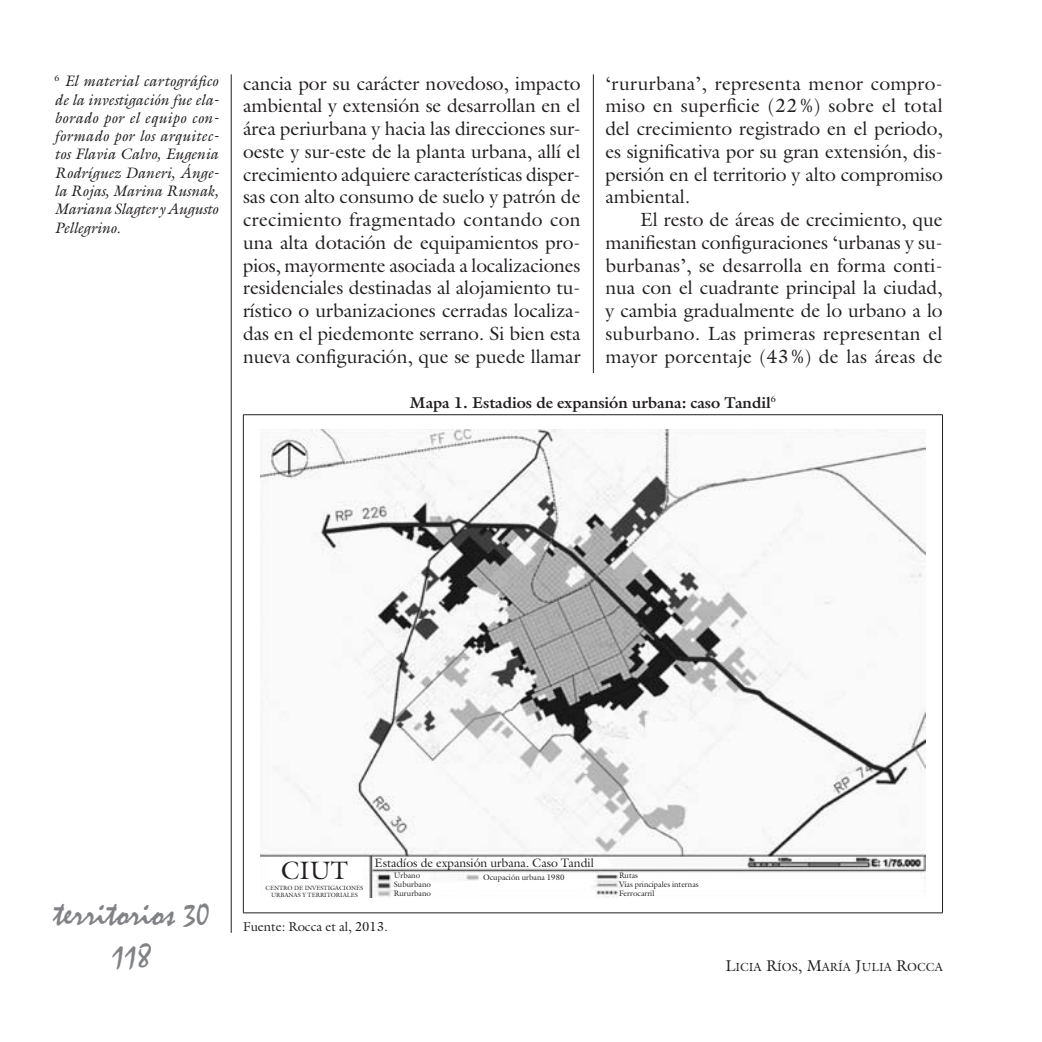
<style>
.page{position:relative;width:1042px;height:1042px;background:#fff}
.page>*{position:absolute;margin:0;border:0;box-sizing:border-box;transform-origin:0 0}
.t1{font:37.62px "Mistral";letter-spacing:-.01em;color:#808285}
.t2{font:33.25px "Mistral";color:#808285}
.t3{font:25.38px "Galliard";color:#231f20}
.t4{font:19.25px/22.8px "Galliard";letter-spacing:-.005em;color:#231f20;text-align:justify}
.t5{font:700 15.75px "Galliard";letter-spacing:-.005em;color:#231f20}
.t6{font:italic 15.22px/18.2px "Galliard";letter-spacing:-.005em;color:#231f20;text-align:justify}
.t7{font:13.12px "Galliard";letter-spacing:-.005em;color:#231f20}
.t8{font:12.25px "Galliard";letter-spacing:-.005em;color:#231f20}
.t9{font:11.9px "Galliard";color:#231f20}
.t10{font:8.05px/8.8px "Galliard";letter-spacing:-.005em;color:#231f20}
.t11{font:6.12px/7.4px "Galliard";letter-spacing:-.005em;color:#231f20;text-align:center}
.s1{font-size:31.5px}
.s2{font-size:15.75px}
</style>
<div class="page">
<hr style="left:593px;top:74px;width:1px;height:859px;background:#231f20">
<hr style="left:231px;top:74px;width:1px;height:859px;background:#231f20">
<div style="left:243px;top:373px;width:700px;height:560px;background:#fff"></div>
<hr style="left:243px;top:414px;width:700px;height:1px;background:#231f20">
<hr style="left:243px;top:415px;width:1px;height:497px;background:#231f20">
<hr style="left:942px;top:415px;width:1px;height:497px;background:#231f20">
<hr style="left:243px;top:912px;width:700px;height:1px;background:#231f20">
<img style="left:260px;top:430px;width:665px;height:468px">
<p class="t6" style="left:55px;top:72px;width:166px"><sup>6</sup> El material cartográfico de la investigación fue ela&shy;borado por el equipo con&shy;formado por los arquitec&shy;tos Flavia Calvo, Eugenia Rodríguez Daneri, Ánge&shy;la Rojas, Marina Rusnak, Mariana Slagter y Augusto Pellegrino.</p>
<p class="t4" style="left:243px;top:71px;width:339px">cancia por su carácter novedoso, impacto ambiental y extensión se desarrollan en el área periurbana y hacia las direcciones sur&shy;oeste y sur-este de la planta urbana, allí el crecimiento adquiere características disper&shy;sas con alto consumo de suelo y patrón de crecimiento fragmentado contando con una alta dotación de equipamientos pro&shy;pios, mayormente asociada a localizaciones residenciales destinadas al alojamiento tu&shy;rístico o urbanizaciones cerradas localiza&shy;das en el piedemonte serrano. Si bien esta nueva configuración, que se puede llamar</p>
<p class="t4" style="left:605px;top:71px;width:339px">‘rururbana’, representa menor compro&shy;miso en superficie (22 %) sobre el total del crecimiento registrado en el periodo, es significativa por su gran extensión, dis&shy;persión en el territorio y alto compromiso ambiental.</p>
<p class="t4" style="left:605px;top:208px;width:339px;text-indent:35px">El resto de áreas de crecimiento, que manifiestan configuraciones ‘urbanas y su&shy;burbanas’, se desarrolla en forma conti&shy;nua con el cuadrante principal la ciudad, y cambia gradualmente de lo urbano a lo suburbano. Las primeras representan el mayor porcentaje (43%) de las áreas de</p>
<p class="t5" style="left:410px;top:392px;width:367px">Mapa 1. Estadios de expansión urbana: caso Tandil<sup>6</sup></p>
<h1 class="t1" style="left:54px;top:892px;width:158px">territorios <span class="s1">30</span></h1>
<h2 class="t2" style="left:112px;top:938px;width:41px">118</h2>
<p class="t8" style="left:375px;top:855px;width:221px">Estadíos de expansión urbana. Caso Tandil</p>
<p class="t10" style="left:394px;top:871px;width:39px">Urbano<br>Suburbano<br>Rururbano</p>
<p class="t10" style="left:483px;top:872px;width:83px">Ocupación urbana 1980</p>
<p class="t10" style="left:619px;top:871px;width:81px">Rutas<br>Vías principales internas<br>Ferrocarril</p>
<h3 class="t3" style="left:281px;top:854px;width:69px">CIUT</h3>
<p class="t11" style="left:266px;top:884px;width:99px">CENTRO DE INVESTIGACIONES<br>URBANAS Y TERRITORIALES</p>
<p class="t7" style="left:243px;top:918px;width:146px">Fuente: Rocca et al, 2013.</p>
<p class="t9" style="left:725px;top:959px;width:219px"><span class="s2">L</span>ICIA <span class="s2">R</span>ÍOS<span class="s2">, M</span>ARÍA <span class="s2">J</span>ULIA <span class="s2">R</span>OCCA</p>
</div>
